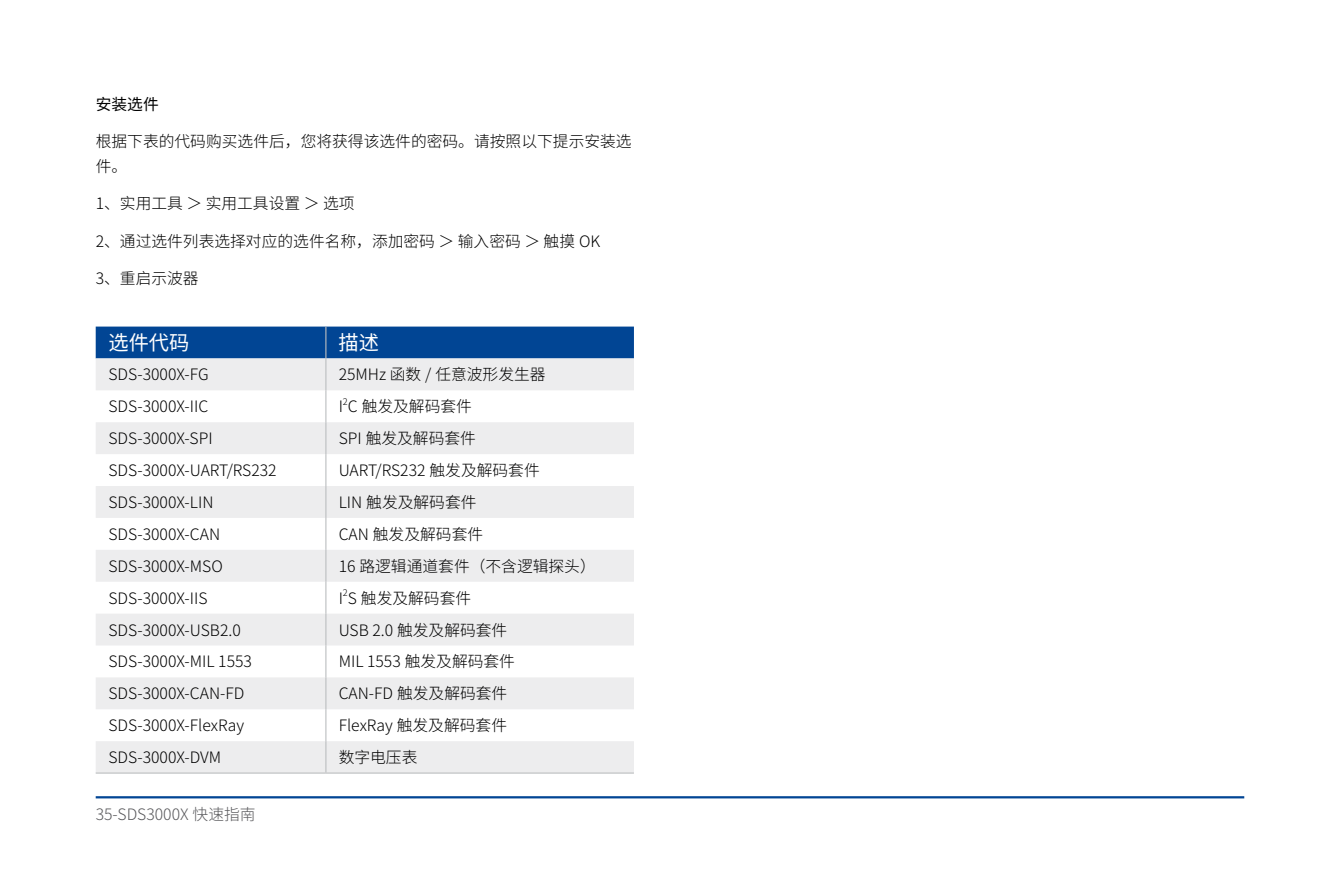
<style>
.page{position:relative;width:1340px;height:893px;background:#fff}
.page>*{position:absolute;margin:0;border:0;box-sizing:border-box;transform-origin:0 0}
.t1{font:20.25px "Source Han Sans SC";color:#fff}
.t2{font:300 15.75px/24.8px "Source Han Sans SC";color:#000}
.t3{font:300 15.75px "Source Han Sans SC";color:#58585b}
.t4{font:15.75px "Source Han Sans SC";color:#000}
.t5{font:300 9.22px "Source Han Sans SC";color:#000}
</style>
<div class="page">
<hr style="left:96px;top:796px;width:1148px;height:2px;background:#014594">
<div style="left:96px;top:327px;width:538px;height:31px;background:#014594"></div>
<svg style="left:96px;top:358px;width:538px;height:414px;fill:#ededee"></svg>
<hr style="left:325px;top:327px;width:1px;height:31px;background:#bcbec0">
<hr style="left:325px;top:358px;width:1px;height:32px;background:#bcbec0">
<hr style="left:325px;top:390px;width:1px;height:32px;background:#bcbec0">
<hr style="left:325px;top:422px;width:1px;height:32px;background:#bcbec0">
<hr style="left:325px;top:454px;width:1px;height:32px;background:#bcbec0">
<hr style="left:325px;top:486px;width:1px;height:32px;background:#bcbec0">
<hr style="left:325px;top:518px;width:1px;height:32px;background:#bcbec0">
<hr style="left:325px;top:550px;width:1px;height:32px;background:#bcbec0">
<hr style="left:325px;top:582px;width:1px;height:32px;background:#bcbec0">
<hr style="left:325px;top:614px;width:1px;height:31px;background:#bcbec0">
<hr style="left:325px;top:645px;width:1px;height:32px;background:#bcbec0">
<hr style="left:325px;top:677px;width:1px;height:32px;background:#bcbec0">
<hr style="left:325px;top:709px;width:1px;height:32px;background:#bcbec0">
<hr style="left:325px;top:741px;width:1px;height:31px;background:#bcbec0">
<hr style="left:96px;top:772px;width:230px;height:2px;background:#bcbec0">
<hr style="left:326px;top:772px;width:308px;height:2px;background:#bcbec0">
<p class="t4" style="left:96px;top:95px;width:65px">安装选件</p>
<p class="t2" style="left:96px;top:129px;width:537px">根据下表的代码购买选件后，您将获得该选件的密码。请按照以下提示安装选件。</p>
<p class="t2" style="left:96px;top:191px;width:260px">1、实用工具 ＞ 实用工具设置 ＞ 选项</p>
<p class="t2" style="left:96px;top:229px;width:506px">2、通过选件列表选择对应的选件名称，添加密码 ＞ 输入密码 ＞ 触摸 OK</p>
<p class="t2" style="left:96px;top:266px;width:104px">3、重启示波器</p>
<p class="t1" style="left:108px;top:331px;width:82px">选件代码</p>
<p class="t1" style="left:339px;top:331px;width:42px">描述</p>
<p class="t2" style="left:108px;top:363px;width:102px">SDS-3000X-FG</p>
<p class="t2" style="left:339px;top:363px;width:208px">25MHz 函数 / 任意波形发生器</p>
<p class="t2" style="left:108px;top:394px;width:101px">SDS-3000X-IIC</p>
<p class="t2" style="left:339px;top:394px;width:135px">I C 触发及解码套件</p>
<p class="t5" style="left:343px;top:396px;width:6px">2</p>
<p class="t2" style="left:108px;top:426px;width:106px">SDS-3000X-SPI</p>
<p class="t2" style="left:339px;top:426px;width:139px">SPI 触发及解码套件</p>
<p class="t2" style="left:108px;top:458px;width:170px">SDS-3000X-UART/RS232</p>
<p class="t2" style="left:339px;top:458px;width:203px">UART/RS232 触发及解码套件</p>
<p class="t2" style="left:108px;top:490px;width:107px">SDS-3000X-LIN</p>
<p class="t2" style="left:339px;top:490px;width:139px">LIN 触发及解码套件</p>
<p class="t2" style="left:108px;top:522px;width:113px">SDS-3000X-CAN</p>
<p class="t2" style="left:339px;top:522px;width:146px">CAN 触发及解码套件</p>
<p class="t2" style="left:108px;top:554px;width:116px">SDS-3000X-MSO</p>
<p class="t2" style="left:339px;top:554px;width:259px">16 路逻辑通道套件（不含逻辑探头）</p>
<p class="t2" style="left:108px;top:586px;width:101px">SDS-3000X-IIS</p>
<p class="t2" style="left:339px;top:586px;width:134px">I S 触发及解码套件</p>
<p class="t5" style="left:343px;top:587px;width:6px">2</p>
<p class="t2" style="left:108px;top:618px;width:134px">SDS-3000X-USB2.0</p>
<p class="t2" style="left:339px;top:618px;width:170px">USB 2.0 触发及解码套件</p>
<p class="t2" style="left:108px;top:650px;width:145px">SDS-3000X-MIL 1553</p>
<p class="t2" style="left:339px;top:650px;width:178px">MIL 1553 触发及解码套件</p>
<p class="t2" style="left:108px;top:681px;width:137px">SDS-3000X-CAN-FD</p>
<p class="t2" style="left:339px;top:681px;width:170px">CAN-FD 触发及解码套件</p>
<p class="t2" style="left:108px;top:713px;width:137px">SDS-3000X-FlexRay</p>
<p class="t2" style="left:339px;top:713px;width:170px">FlexRay 触发及解码套件</p>
<p class="t2" style="left:108px;top:745px;width:114px">SDS-3000X-DVM</p>
<p class="t2" style="left:339px;top:745px;width:80px">数字电压表</p>
<p class="t3" style="left:96px;top:805px;width:161px">35-SDS3000X 快速指南</p>
</div>
